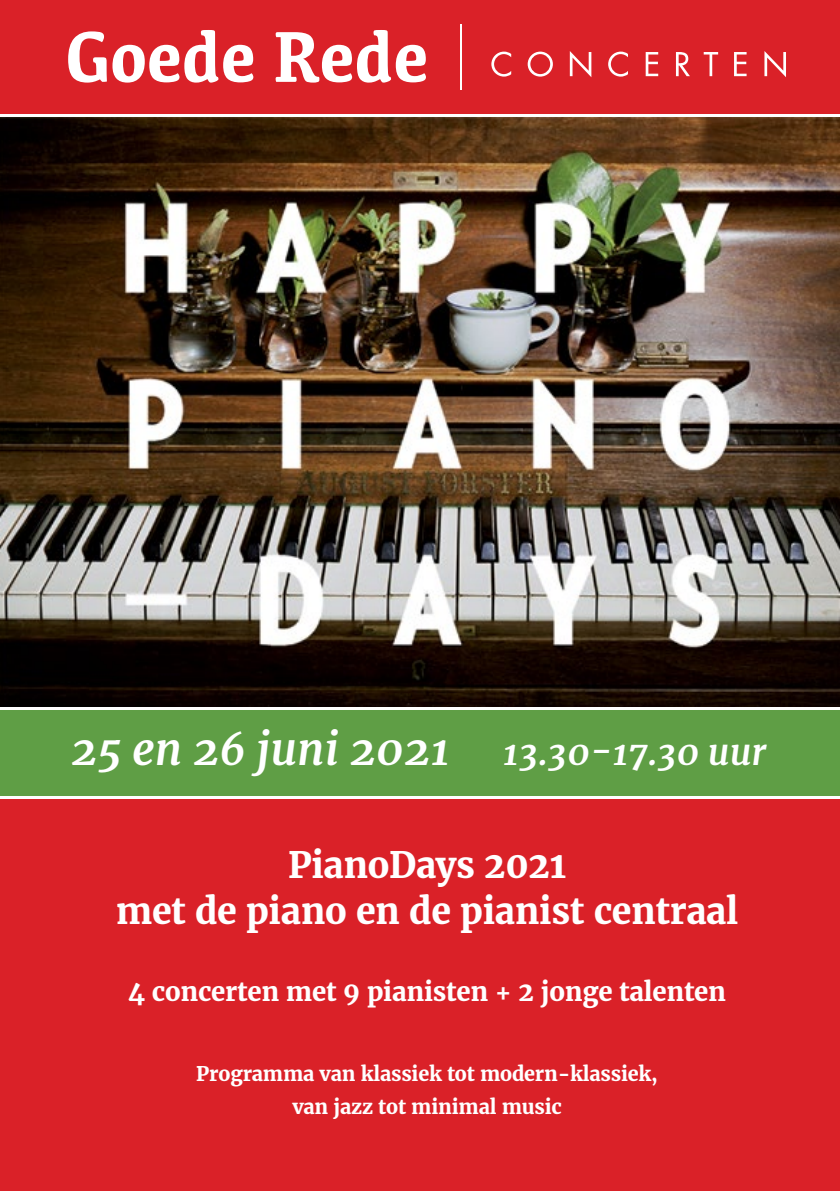
<style>
.page{position:relative;width:840px;height:1191px;background:#fff}
.page>*{position:absolute;margin:0;border:0;box-sizing:border-box;transform-origin:0 0}
.t1{font:italic 700 44px "Merriweather";color:#fff}
.t2{font:700 36px/45.6px "Merriweather";letter-spacing:-.01em;color:#fff;text-align:center}
.t3{font:700 26px "Merriweather";letter-spacing:-.01em;color:#fff}
.t4{font:700 20px/33.6px "Merriweather";letter-spacing:-.01em;color:#fff;text-align:center}
.s1{font-size:36px}
</style>
<div class="page">
<div style="left:0;top:799px;width:839px;height:392px;background:#da2128"></div>
<div style="left:0;top:0;width:839px;height:113px;background:#da2128"></div>
<img style="left:0;top:118px;width:839px;height:588px">
<svg style="left:68px;top:30px;width:185px;height:53px"></svg>
<svg style="left:275px;top:30px;width:150px;height:53px"></svg>
<svg style="left:491px;top:52px;width:20px;height:25px"></svg>
<svg style="left:527px;top:52px;width:25px;height:25px"></svg>
<svg style="left:569px;top:51px;width:22px;height:26px"></svg>
<svg style="left:608px;top:52px;width:19px;height:25px"></svg>
<svg style="left:645px;top:52px;width:12px;height:24px"></svg>
<svg style="left:676px;top:52px;width:13px;height:24px"></svg>
<svg style="left:703px;top:52px;width:14px;height:24px"></svg>
<svg style="left:734px;top:52px;width:12px;height:24px"></svg>
<svg style="left:764px;top:51px;width:21px;height:26px"></svg>
<hr style="left:460px;top:24px;width:1px;height:66px;background:#fff">
<div style="left:0;top:710px;width:839px;height:85px;background:#5f9e45"></div>
<h1 class="t1" style="left:71px;top:721px;width:696px">25 en 26 juni 2021 <span class="s1">13.30-17.30 uur</span></h1>
<h2 class="t2" style="left:116px;top:842px;width:623px">PianoDays 2021<br>met de piano en de pianist centraal</h2>
<h3 class="t3" style="left:128px;top:975px;width:599px">4 concerten met 9 pianisten + 2 jonge talenten</h3>
<p class="t4" style="left:196px;top:1056px;width:462px">Programma van klassiek tot modern-klassiek, van jazz tot minimal music</p>
</div>
